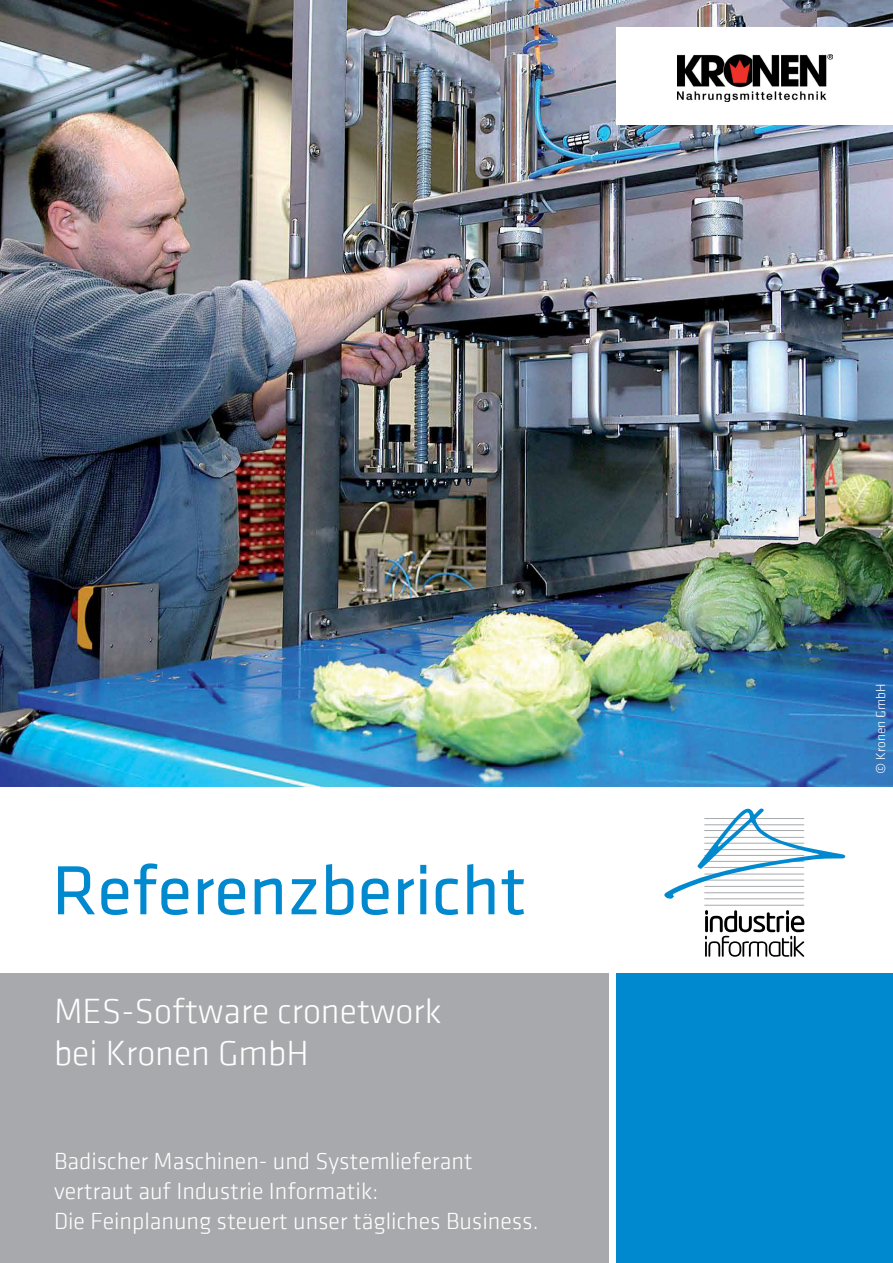
<style>
.page{position:relative;width:893px;height:1263px;background:#fff}
.page>*{position:absolute;margin:0;border:0;box-sizing:border-box;transform-origin:0 0}
.t1{font:72px "Klavika";color:#0089cf}
.t2{font:300 36px/42px "Klavika";color:#fff}
.t3{font:300 24px/30px "Klavika";color:#fff}
.t4{font:300 13.5px "Klavika";color:#fff}
</style>
<div class="page">
<img style="left:0;top:0;width:893px;height:787px">
<div style="left:617px;top:974px;width:276px;height:289px;background:#0089cf"></div>
<div style="left:0;top:974px;width:608px;height:289px;background:#a7a9ac"></div>
<hr style="left:705px;top:905px;width:99px;height:1px;background:#a7a9ac">
<svg style="left:705px;top:910px;width:99px;height:47px"></svg>
<svg style="left:664px;top:808px;width:181px;height:91px"></svg>
<div style="left:617px;top:28px;width:276px;height:97px;background:#fff"></div>
<img style="left:677px;top:54px;width:155px;height:48px">
<h1 class="t1" style="left:52px;top:843px;width:476px">Referenzbericht</h1>
<h2 class="t2" style="left:54px;top:989px;width:389px">MES-Software cronetwork bei Kronen GmbH</h2>
<p class="t3" style="left:54px;top:1145px;width:486px">Badischer Maschinen- und Systemlieferant vertraut auf Industrie Informatik:<br>Die Feinplanung steuert unser tägliches Business.</p>
<p class="t4" style="left:872px;top:774px;width:92px;rotate:-90deg">© Kronen GmbH</p>
</div>
